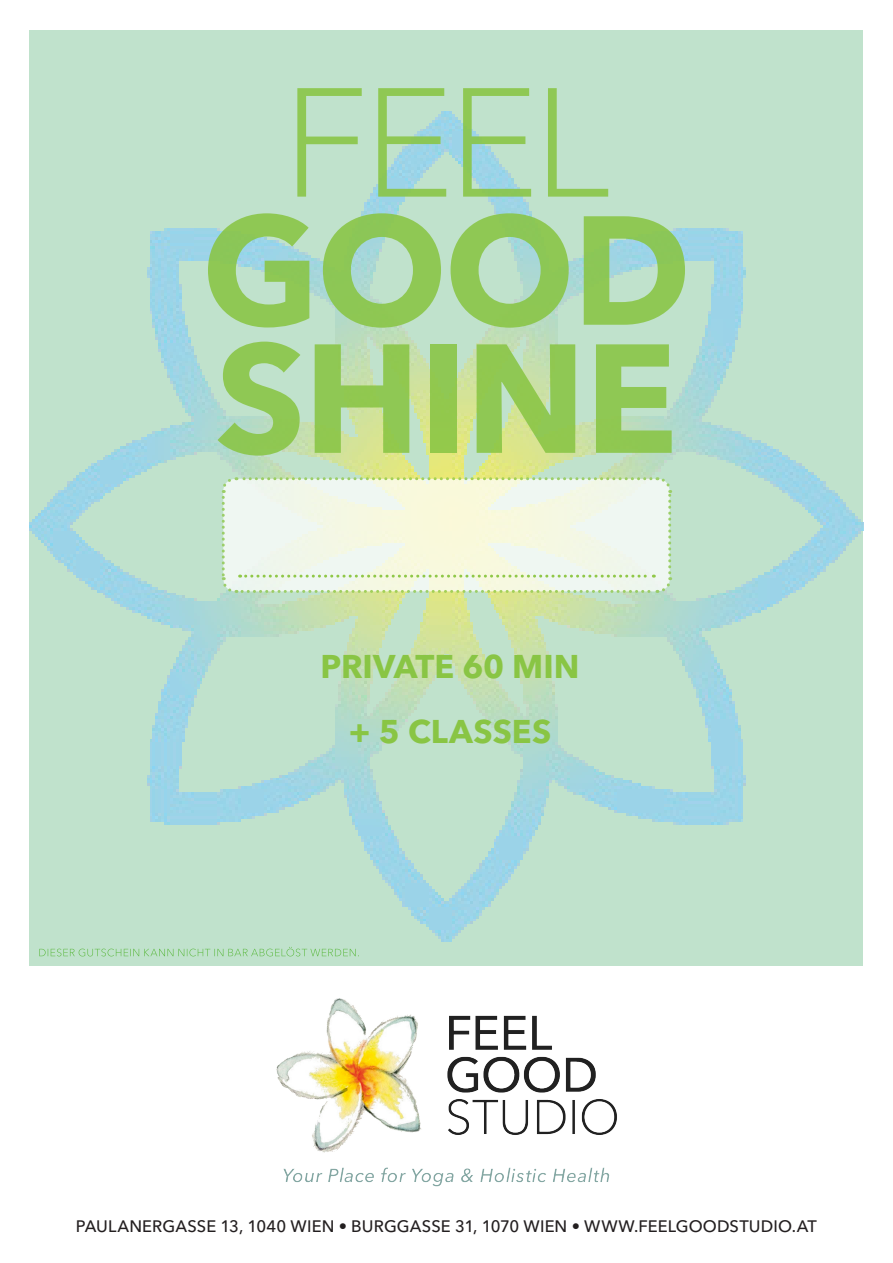
<style>
.page{position:relative;width:893px;height:1263px;background:#fff}
.page>*{position:absolute;margin:0;border:0;box-sizing:border-box;transform-origin:0 0}
.t1{font:700 153.15px/128.1px "Avenir Next LT Pro";letter-spacing:-.015em;color:#89c544}
.t2{font:300 153.15px "Avenir Next LT Pro";color:#89c544}
.t3{font:700 32.55px "Avenir Next LT Pro";color:#89c544}
.t4{font:500 16.5px "Avenir Next LT Pro";letter-spacing:.005em;color:#231f20}
</style>
<div class="page">
<div style="left:30px;top:30px;width:833px;height:935px;background:#c0e2cc"></div>
<img style="left:30px;top:111px;width:833px;height:831px">
<svg style="left:220px;top:476px;width:453px;height:118px"></svg>
<svg style="left:39px;top:947px;width:320px;height:9px"></svg>
<img style="left:276px;top:998px;width:341px;height:189px">
<h1 class="t2" style="left:282px;top:52px;width:330px">FEEL</h1>
<h1 class="t1" style="left:202px;top:206px;width:491px">GOOD<br>SHINE</h1>
<p class="t3" style="left:321px;top:647px;width:260px">PRIVATE 60 MIN</p>
<p class="t3" style="left:349px;top:711px;width:204px">+ 5 CLASSES</p>
<p class="t4" style="left:76px;top:1216px;width:742px">PAULANERGASSE 13, 1040 WIEN • BURGGASSE 31, 1070 WIEN • WWW.FEELGOODSTUDIO.AT</p>
</div>
